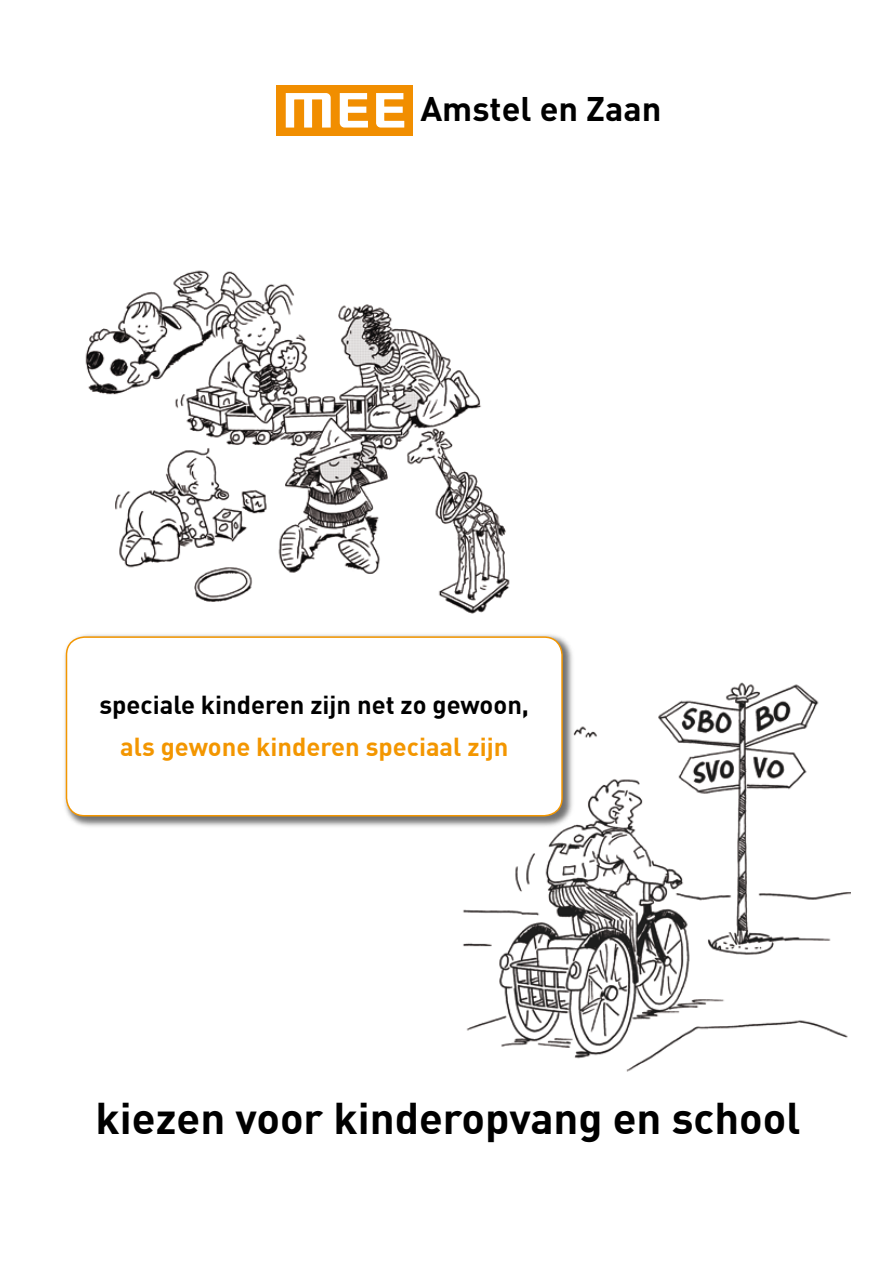
<style>
.page{position:relative;width:893px;height:1263px;background:#fff}
.page>*{position:absolute;margin:0;border:0;box-sizing:border-box;transform-origin:0 0}
.t1{font:700 43.5px "DIN";color:#000}
.t2{font:700 33.75px "DIN";color:#000}
.t3{font:700 25.5px "DIN";color:#000}
.t4{font:700 25.5px "DIN";color:#f39600}
</style>
<div class="page">
<div style="left:276px;top:85px;width:136px;height:51px;background:#f18e00"></div>
<svg style="left:286px;top:93px;width:45px;height:35px"></svg>
<svg style="left:340px;top:93px;width:28px;height:35px"></svg>
<svg style="left:376px;top:93px;width:28px;height:35px"></svg>
<img style="left:85px;top:270px;width:425px;height:344px">
<img style="left:463px;top:682px;width:387px;height:390px">
<div style="left:61px;top:632px;width:515px;height:198px;background:#000;opacity:.56"></div>
<div style="left:66px;top:637px;width:496px;height:179px;background:#fff;border-radius:18px"></div>
<div style="left:66px;top:636px;width:497px;height:180px;border:2px solid #f39600;border-radius:18px"></div>
<h2 class="t2" style="left:420px;top:87px;width:243px">Amstel en Zaan</h2>
<p class="t3" style="left:99px;top:688px;width:431px">speciale kinderen zijn net zo gewoon,</p>
<p class="t4" style="left:120px;top:730px;width:390px">als gewone kinderen speciaal zijn</p>
<h1 class="t1" style="left:96px;top:1090px;width:706px">kiezen voor kinderopvang en school</h1>
</div>
